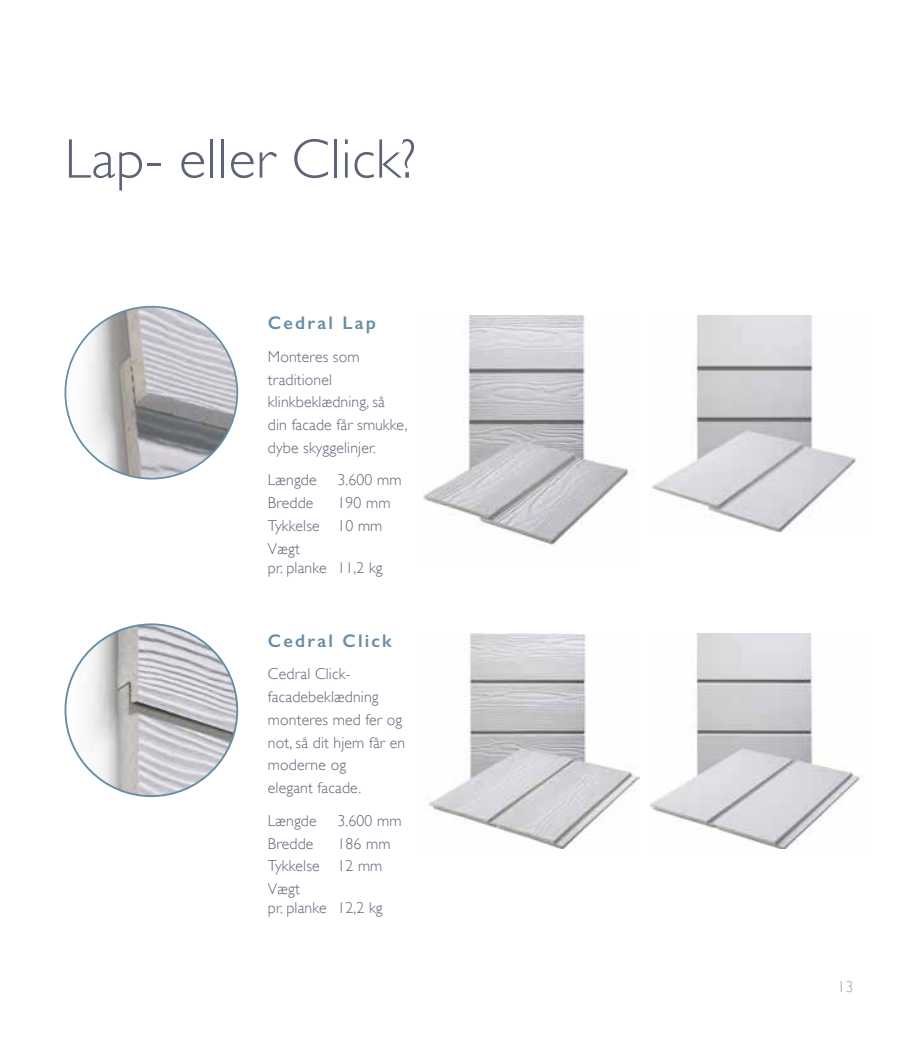
<style>
.page{position:relative;width:918px;height:1042px;background:#fff}
.page>*{position:absolute;margin:0;border:0;box-sizing:border-box;transform-origin:0 0}
.t1{font:300 56px "Gill Sans";letter-spacing:.01em;color:#5e6478}
.t2{font:600 18.38px "Gill Sans";letter-spacing:.12em;color:#678da5}
.t3{font:300 15.75px/22.8px "Gill Sans";letter-spacing:.01em;color:#5e6478}
.t4{font:300 15.75px "Gill Sans";color:#9d9d9c}
</style>
<div class="page">
<img style="left:428px;top:633px;width:211px;height:216px">
<img style="left:651px;top:633px;width:212px;height:216px">
<img style="left:423px;top:316px;width:211px;height:229px">
<img style="left:652px;top:316px;width:204px;height:215px">
<img style="left:65px;top:307px;width:172px;height:172px;border-radius:86px">
<img style="left:65px;top:624px;width:172px;height:172px;border-radius:86px">
<h1 class="t1" style="left:64px;top:126px;width:353px">Lap- eller Click?</h1>
<p class="t2" style="left:268px;top:312px;width:110px">Cedral Lap</p>
<p class="t3" style="left:268px;top:345px;width:141px">Monteres som traditionel klinkbeklædning, så din facade får smukke, dybe skyggelinjer.</p>
<p class="t3" style="left:268px;top:469px;width:50px">Længde</p>
<p class="t3" style="left:337px;top:469px;width:66px">3.600 mm</p>
<p class="t3" style="left:268px;top:491px;width:47px">Bredde</p>
<p class="t3" style="left:268px;top:491px;width:124px;text-indent:69px">190 mm<br>Tykkelse 10 mm<br>Vægt</p>
<p class="t3" style="left:268px;top:556px;width:116px">pr. planke 11,2 kg</p>
<p class="t2" style="left:268px;top:629px;width:125px">Cedral Click</p>
<p class="t3" style="left:268px;top:662px;width:139px">Cedral Click&shy;facadebeklædning monteres med fer og not, så dit hjem får en moderne og<br>elegant facade.</p>
<p class="t3" style="left:268px;top:809px;width:50px">Længde</p>
<p class="t3" style="left:337px;top:809px;width:66px">3.600 mm</p>
<p class="t3" style="left:268px;top:832px;width:47px">Bredde</p>
<p class="t3" style="left:268px;top:832px;width:124px;text-indent:69px">186 mm<br>Tykkelse 12 mm<br>Vægt</p>
<p class="t3" style="left:268px;top:896px;width:116px">pr. planke 12,2 kg</p>
<p class="t4" style="left:837px;top:978px;width:17px">13</p>
</div>
